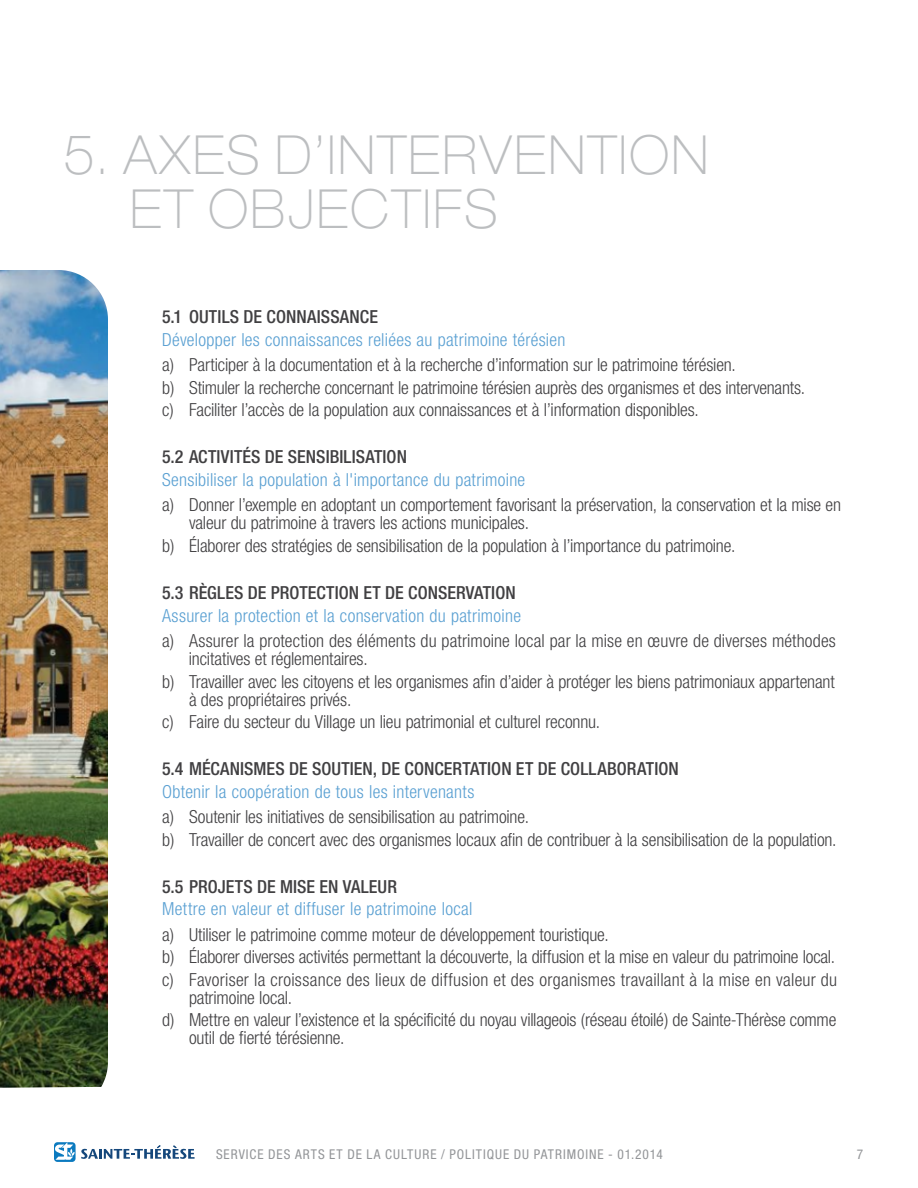
<style>
.page{position:relative;width:918px;height:1188px;background:#fff}
.page>*{position:absolute;margin:0;border:0;box-sizing:border-box;transform-origin:0 0}
.t1{font:100 expanded 54px/54px "Helvetica Neue";letter-spacing:.05em;color:#bcbec0;scale:.9 1}
.t2{font:300 condensed 18px/22.5px "Helvetica Neue";letter-spacing:-.01em;color:#414042}
.t3{font:300 condensed 18px "Helvetica Neue";letter-spacing:.015em;color:#5aa0d2}
.t4{font:500 condensed 18px "Helvetica Neue";letter-spacing:.005em;color:#414042}
.t5{font:condensed 13.5px "Helvetica Neue";letter-spacing:.07em;color:#939598}
</style>
<div class="page">
<img style="left:0;top:270px;width:108px;height:818px">
<svg style="left:54px;top:1142px;width:141px;height:20px"></svg>
<h1 class="t1" style="left:130px;top:127px;width:644px;text-indent:-67px">5. AXES D’INTERVENTION<br>ET OBJECTIFS</h1>
<p class="t4" style="left:162px;top:306px;width:218px">5.1 OUTILS DE CONNAISSANCE</p>
<p class="t3" style="left:162px;top:329px;width:405px">Développer les connaissances reliées au patrimoine térésien</p>
<p class="t2" style="left:162px;top:354px;width:645px">a) Participer à la documentation et à la recherche d’information sur le patrimoine térésien.<br>b) Stimuler la recherche concernant le patrimoine térésien auprès des organismes et des intervenants. c) Faciliter l’accès de la population aux connaissances et à l’information disponibles.</p>
<p class="t4" style="left:162px;top:446px;width:247px">5.2 ACTIVITÉS DE SENSIBILISATION</p>
<p class="t3" style="left:162px;top:469px;width:365px">Sensibiliser la population à l'importance du patrimoine</p>
<p class="t2" style="left:189px;top:496px;width:654px;line-height:18px;text-indent:-27px">a) Donner l’exemple en adoptant un comportement favorisant la préservation, la conservation et la mise en valeur du patrimoine à travers les actions municipales.</p>
<p class="t2" style="left:162px;top:534px;width:575px">b) Élaborer des stratégies de sensibilisation de la population à l’importance du patrimoine.</p>
<p class="t4" style="left:162px;top:582px;width:355px">5.3 RÈGLES DE PROTECTION ET DE CONSERVATION</p>
<p class="t3" style="left:162px;top:605px;width:361px">Assurer la protection et la conservation du patrimoine</p>
<p class="t2" style="left:189px;top:632px;width:648px;line-height:18px;text-indent:-27px">a) Assurer la protection des éléments du patrimoine local par la mise en œuvre de diverses méthodes incitatives et réglementaires.</p>
<p class="t2" style="left:189px;top:672px;width:647px;line-height:18px;text-indent:-27px">b) Travailler avec les citoyens et les organismes afin d’aider à protéger les biens patrimoniaux appartenant à des propriétaires privés.</p>
<p class="t2" style="left:162px;top:710px;width:440px">c) Faire du secteur du Village un lieu patrimonial et culturel reconnu.</p>
<p class="t4" style="left:162px;top:758px;width:518px">5.4 MÉCANISMES DE SOUTIEN, DE CONCERTATION ET DE COLLABORATION</p>
<p class="t3" style="left:162px;top:781px;width:314px">Obtenir la coopération de tous les intervenants</p>
<p class="t2" style="left:162px;top:805px;width:676px">a) Soutenir les initiatives de sensibilisation au patrimoine.<br>b) Travailler de concert avec des organismes locaux afin de contribuer à la sensibilisation de la population.</p>
<p class="t4" style="left:162px;top:876px;width:237px">5.5 PROJETS DE MISE EN VALEUR</p>
<p class="t3" style="left:162px;top:899px;width:312px">Mettre en valeur et diffuser le patrimoine local</p>
<p class="t2" style="left:162px;top:923px;width:677px">a) Utiliser le patrimoine comme moteur de développement touristique.<br>b) Élaborer diverses activités permettant la découverte, la diffusion et la mise en valeur du patrimoine local. c) Favoriser la croissance des lieux de diffusion et des organismes travaillant à la mise en valeur du</p>
<p class="t2" style="left:162px;top:986px;width:676px;text-indent:27px">patrimoine local.<br>d) Mettre en valeur l’existence et la spécificité du noyau villageois (réseau étoilé) de Sainte-Thérèse comme</p>
<p class="t2" style="left:189px;top:1027px;width:157px">outil de fierté térésienne.</p>
<p class="t5" style="left:216px;top:1146px;width:448px">SERVICE DES ARTS ET DE LA CULTURE / POLITIQUE DU PATRIMOINE - 01.2014</p>
<p class="t5" style="left:857px;top:1146px;width:8px">7</p>
</div>
